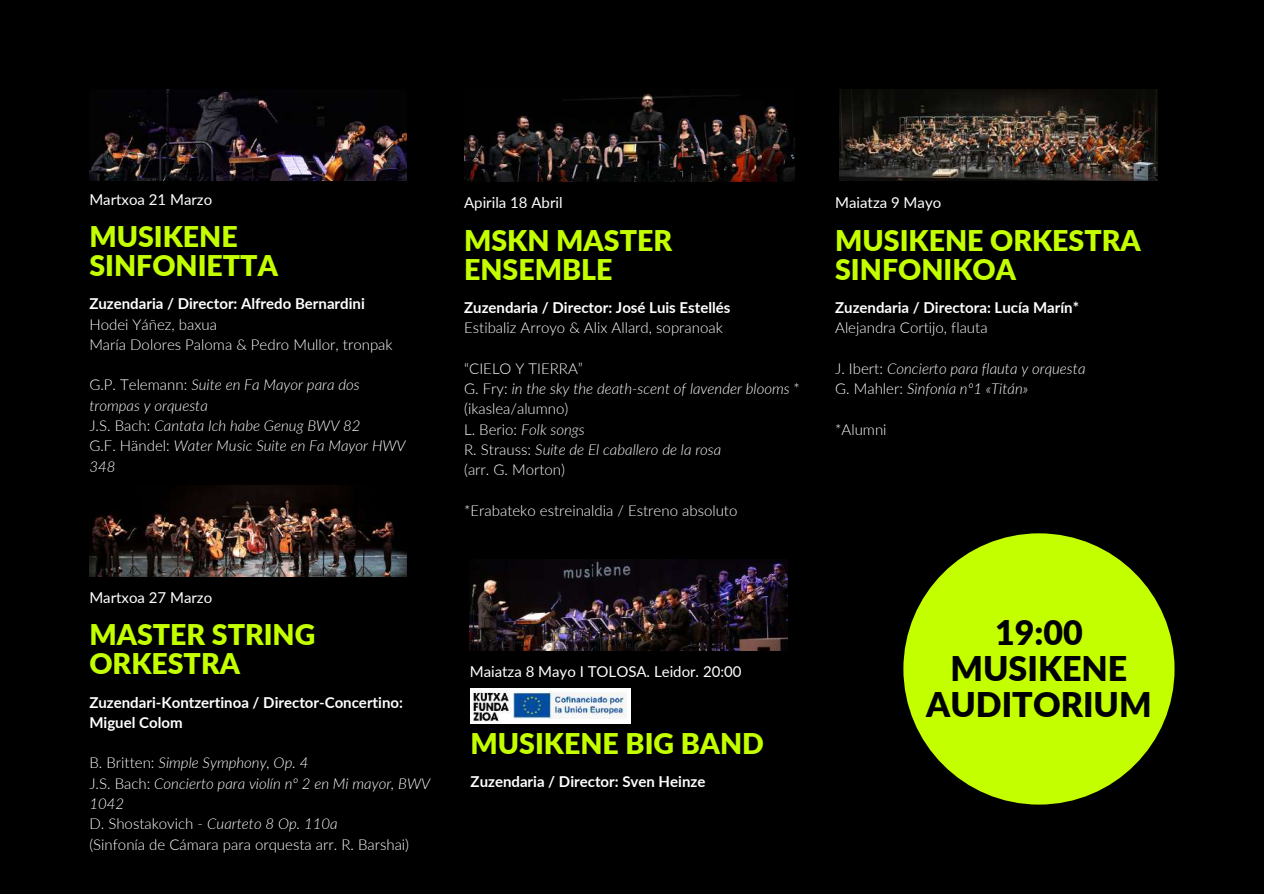
<style>
.page{position:relative;width:1264px;height:894px;background:#fff}
.page>*{position:absolute;margin:0;border:0;box-sizing:border-box;transform-origin:0 0}
.t1{font:900 33.9px/35.7px "Lato";color:#000;text-align:center}
.t2{font:900 28.5px/29.2px "Lato";color:#c4ff00}
.t3{font:italic 300 15px/20.2px "Lato";color:#fff}
.t4{font:300 15px/20.2px "Lato";color:#fff}
.t5{font:700 15px/20.2px "Lato";color:#fff}
.t6{font:15px "Lato";color:#fff}
.s1{font-style:normal}
.s2{font-style:italic}
</style>
<div class="page">
<div style="left:0;top:0;width:1263px;height:893px;background:#000"></div>
<img style="left:89px;top:89px;width:318px;height:91px">
<img style="left:470px;top:559px;width:317px;height:91px">
<svg style="left:903px;top:533px;width:271px;height:271px;fill:#c4ff00"></svg>
<img style="left:89px;top:485px;width:318px;height:91px">
<img style="left:464px;top:93px;width:330px;height:89px">
<img style="left:839px;top:89px;width:317px;height:91px">
<div style="left:470px;top:688px;width:161px;height:35px;background:#fff"></div>
<img style="left:470px;top:690px;width:40px;height:31px">
<img style="left:514px;top:691px;width:112px;height:27px">
<p class="t6" style="left:89px;top:190px;width:124px">Martxoa 21 Marzo</p>
<h2 class="t2" style="left:89px;top:221px;width:190px">MUSIKENE<br>SINFONIETTA</h2>
<p class="t5" style="left:89px;top:293px;width:277px">Zuzendaria / Director: Alfredo Bernardini</p>
<p class="t4" style="left:89px;top:313px;width:305px">Hodei Yáñez, baxua<br>María Dolores Paloma &amp; Pedro Mullor, tronpak</p>
<p class="t3" style="left:89px;top:374px;width:318px"><span class="s1">G.P. Telemann:</span> Suite en Fa Mayor para dos trompas y orquesta<br><span class="s1">J.S. Bach:</span> Cantata Ich habe Genug BWV 82<br><span class="s1">G.F. Händel:</span> Water Music Suite en Fa Mayor HWV<br>348</p>
<p class="t6" style="left:89px;top:588px;width:124px">Martxoa 27 Marzo</p>
<h2 class="t2" style="left:89px;top:619px;width:227px">MASTER STRING<br>ORKESTRA</h2>
<p class="t5" style="left:89px;top:691px;width:315px">Zuzendari-Kontzertinoa / Director-Concertino:<br>Miguel Colom</p>
<p class="t4" style="left:89px;top:752px;width:342px">B. Britten: <span class="s2">Simple Symphony, Op. 4<br></span>J.S. Bach: <span class="s2">Concierto para violín nº 2 en Mi mayor, BWV 1042<br></span>D. Shostakovich - <span class="s2">Cuarteto 8 Op. 110a<br></span>(Sinfonía de Cámara para orquesta arr. R. Barshai)</p>
<p class="t6" style="left:464px;top:193px;width:100px">Apirila 18 Abril</p>
<h2 class="t2" style="left:464px;top:225px;width:209px">MSKN MASTER<br>ENSEMBLE</h2>
<p class="t5" style="left:464px;top:297px;width:268px">Zuzendaria / Director: José Luis Estellés</p>
<p class="t4" style="left:464px;top:317px;width:260px">Estibaliz Arroyo &amp; Alix Allard, sopranoak</p>
<p class="t3" style="left:464px;top:358px;width:337px"><span class="s1">“CIELO Y TIERRA”<br>G. Fry:</span> in the sky the death-scent of lavender blooms <span class="s1">* (ikaslea/alumno)<br>L. Berio:</span> Folk songs<br><span class="s1">R. Strauss:</span> Suite de El caballero de la rosa<br><span class="s1">(arr. G. Morton)</span></p>
<p class="t4" style="left:464px;top:499px;width:275px">*Erabateko estreinaldia / Estreno absoluto</p>
<p class="t6" style="left:470px;top:661px;width:273px">Maiatza 8 Mayo I TOLOSA. Leidor. 20:00</p>
<h2 class="t2" style="left:470px;top:728px;width:295px">MUSIKENE BIG BAND</h2>
<p class="t5" style="left:470px;top:771px;width:236px">Zuzendaria / Director: Sven Heinze</p>
<p class="t6" style="left:835px;top:193px;width:108px">Maiatza 9 Mayo</p>
<h2 class="t2" style="left:835px;top:225px;width:307px">MUSIKENE ORKESTRA<br>SINFONIKOA</h2>
<p class="t5" style="left:835px;top:297px;width:245px">Zuzendaria / Directora: Lucía Marín*</p>
<p class="t4" style="left:835px;top:317px;width:154px">Alejandra Cortijo, flauta</p>
<p class="t3" style="left:835px;top:358px;width:252px"><span class="s1">J. Ibert:</span> Concierto para flauta y orquesta<br><span class="s1">G. Mahler:</span> Sinfonía nº1 «Titán»</p>
<p class="t4" style="left:835px;top:418px;width:53px">*Alumni</p>
<h1 class="t1" style="left:926px;top:614px;width:227px">19:00<br>MUSIKENE<br>AUDITORIUM</h1>
</div>
